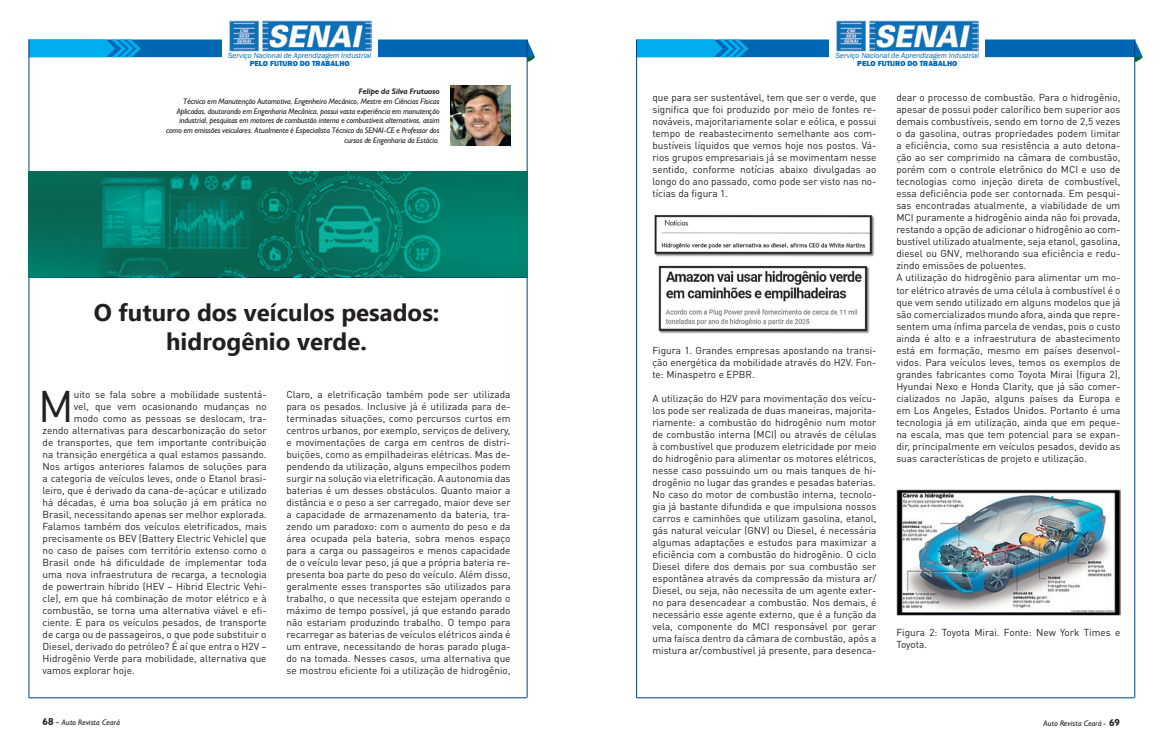
<style>
.page{position:relative;width:1163px;height:752px;background:#fff}
.page>*{position:absolute;margin:0;border:0;box-sizing:border-box;transform-origin:0 0}
.t1{font:43.7px "DIN Pro";color:#231f20}
.t2{font:700 24px/28.8px "Ebrima";color:#231f20;text-align:center}
.t3{font:10px/12px "DIN Pro";color:#231f20;text-align:justify}
.t4{font:italic 8px/9.6px "Humanist 521 BT";letter-spacing:-.02em;color:#231f20;text-align:right}
.t5{font:italic 8px "Humanist 521 BT";color:#231f20}
.t6{font:italic 700 8px "Humanist 521 BT";color:#231f20}
.t7{font:italic 7.5px "Franklin Gothic";color:#0166b3}
.t8{font:800 7.5px "Franklin Gothic";color:#0166b3}
.s1{font-weight:700;font-style:normal;font-size:10px}
.s2{font-style:normal;font-size:10px}
</style>
<div class="page">
<hr style="left:1134px;top:39px;width:1px;height:658px;background:#014081">
<hr style="left:636px;top:39px;width:1px;height:658px;background:#014081">
<svg style="left:636px;top:39px;width:506px;height:23px"></svg>
<hr style="left:636px;top:697px;width:498px;height:1px;background:#014081">
<div style="left:829px;top:32px;width:155px;height:41px;background:#fff"></div>
<img style="left:836px;top:21px;width:142px;height:30px">
<img style="left:654px;top:214px;width:221px;height:119px">
<img style="left:896px;top:489px;width:224px;height:126px">
<hr style="left:527px;top:39px;width:1px;height:658px;background:#014081">
<hr style="left:29px;top:39px;width:1px;height:658px;background:#014081">
<svg style="left:29px;top:39px;width:506px;height:23px"></svg>
<hr style="left:29px;top:697px;width:498px;height:1px;background:#014081">
<div style="left:222px;top:32px;width:155px;height:41px;background:#fff"></div>
<img style="left:229px;top:21px;width:142px;height:30px">
<svg style="left:29px;top:171px;width:499px;height:106px;background:#047866"></svg>
<img style="left:450px;top:85px;width:60px;height:60px">
<p class="t7" style="left:228px;top:51px;width:144px">Serviço Nacional de Aprendizagem Industrial</p>
<p class="t8" style="left:250px;top:59px;width:101px">PELO FUTURO DO TRABALHO</p>
<p class="t6" style="left:359px;top:87px;width:82px">Felipe da Silva Frutuoso</p>
<p class="t4" style="left:166px;top:96px;width:275px">Técnico em Manutenção Automotiva, Engenheiro Mecânico, Mestre em Ciências Físicas Aplicadas, doutorando em Engenharia Mecânica, possui vasta experiência em manutenção industrial, pesquisas em motores de combustão interna e combustíveis alternativos, assim como em emissões veiculares. Atualmente é Especialista Técnico do SENAI-CE e Professor dos cursos de Engenharia da Estácio.</p>
<h2 class="t2" style="left:94px;top:296px;width:347px">O futuro dos veículos pesados: hidrogênio verde.</h2>
<h1 class="t1" style="left:38px;top:376px;width:37px">M</h1>
<p class="t3" style="left:74px;top:387px;width:194px">uito se fala sobre a mobilidade sustentá-</p>
<p class="t3" style="left:74px;top:399px;width:194px">vel, que vem ocasionando mudanças no</p>
<p class="t3" style="left:74px;top:411px;width:194px">modo como as pessoas se deslocam, tra-</p>
<p class="t3" style="left:43px;top:423px;width:225px">zendo alternativas para descarbonização do setor</p>
<p class="t3" style="left:43px;top:435px;width:225px">de transportes, que tem importante contribuição</p>
<p class="t3" style="left:43px;top:447px;width:225px">na transição energética a qual estamos passando.</p>
<p class="t3" style="left:43px;top:459px;width:225px">Nos artigos anteriores falamos de soluções para</p>
<p class="t3" style="left:43px;top:471px;width:225px">a categoria de veículos leves, onde o Etanol brasi-</p>
<p class="t3" style="left:43px;top:483px;width:225px">leiro, que é derivado da cana-de-açúcar e utilizado</p>
<p class="t3" style="left:43px;top:495px;width:225px">há décadas, é uma boa solução já em prática no</p>
<p class="t3" style="left:43px;top:507px;width:225px">Brasil, necessitando apenas ser melhor explorada.</p>
<p class="t3" style="left:43px;top:519px;width:225px">Falamos também dos veículos eletrificados, mais</p>
<p class="t3" style="left:43px;top:531px;width:225px">precisamente os BEV (Battery Electric Vehicle) que</p>
<p class="t3" style="left:43px;top:543px;width:225px">no caso de países com território extenso como o</p>
<p class="t3" style="left:43px;top:555px;width:225px">Brasil onde há dificuldade de implementar toda</p>
<p class="t3" style="left:43px;top:567px;width:225px">uma nova infraestrutura de recarga, a tecnologia</p>
<p class="t3" style="left:43px;top:579px;width:225px">de powertrain híbrido (HEV – Hibrid Electric Vehi-</p>
<p class="t3" style="left:43px;top:591px;width:225px">cle), em que há combinação de motor elétrico e à</p>
<p class="t3" style="left:43px;top:603px;width:225px">combustão, se torna uma alternativa viável e efi-</p>
<p class="t3" style="left:43px;top:615px;width:225px">ciente. E para os veículos pesados, de transporte</p>
<p class="t3" style="left:43px;top:627px;width:225px">de carga ou de passageiros, o que pode substituir o</p>
<p class="t3" style="left:43px;top:639px;width:225px">Diesel, derivado do petróleo? É aí que entra o H2V –</p>
<p class="t3" style="left:43px;top:651px;width:225px">Hidrogênio Verde para mobilidade, alternativa que</p>
<p class="t3" style="left:43px;top:663px;width:94px">vamos explorar hoje.</p>
<p class="t3" style="left:286px;top:387px;width:225px">Claro, a eletrificação também pode ser utilizada para os pesados. Inclusive já é utilizada para de&shy;terminadas situações, como percursos curtos em centros urbanos, por exemplo, serviços de delivery, e movimentações de carga em centros de distri&shy;buições, como as empilhadeiras elétricas. Mas de&shy;pendendo da utilização, alguns empecilhos podem surgir na solução via eletrificação. A autonomia das baterias é um desses obstáculos. Quanto maior a distância e o peso a ser carregado, maior deve ser a capacidade de armazenamento da bateria, tra&shy;zendo um paradoxo: com o aumento do peso e da área ocupada pela bateria, sobra menos espaço para a carga ou passageiros e menos capacidade de o veículo levar peso, já que a própria bateria re&shy;presenta boa parte do peso do veículo. Além disso, geralmente esses transportes são utilizados para trabalho, o que necessita que estejam operando o máximo de tempo possível, já que estando parado não estariam produzindo trabalho. O tempo para recarregar as baterias de veículos elétricos ainda é um entrave, necessitando de horas parado pluga&shy;do na tomada. Nesses casos, uma alternativa que se mostrou eficiente foi a utilização de hidrogênio,</p>
<p class="t7" style="left:835px;top:51px;width:144px">Serviço Nacional de Aprendizagem Industrial</p>
<p class="t8" style="left:857px;top:59px;width:101px">PELO FUTURO DO TRABALHO</p>
<p class="t3" style="left:652px;top:91px;width:225px">que para ser sustentável, tem que ser o verde, que significa que foi produzido por meio de fontes re&shy;nováveis, majoritariamente solar e eólica, e possui tempo de reabastecimento semelhante aos com&shy;bustíveis líquidos que vemos hoje nos postos. Vá&shy;rios grupos empresariais já se movimentam nesse sentido, conforme notícias abaixo divulgadas ao longo do ano passado, como pode ser visto nas no&shy;tícias da figura 1.</p>
<p class="t3" style="left:896px;top:91px;width:225px;text-align:left">dear o processo de combustão. Para o hidrogênio, apesar de possui poder calorífico bem superior aos demais combustíveis, sendo em torno de 2,5 vezes o da gasolina, outras propriedades podem limitar a eficiência, como sua resistência a auto detona&shy;ção ao ser comprimido na câmara de combustão, porém com o controle eletrônico do MCI e uso de tecnologias como injeção direta de combustível, essa deficiência pode ser contornada. Em pesqui&shy;sas encontradas atualmente, a viabilidade de um MCI puramente a hidrogênio ainda não foi provada, restando a opção de adicionar o hidrogênio ao com&shy;bustível utilizado atualmente, seja etanol, gasolina, diesel ou GNV, melhorando sua eficiência e redu&shy;zindo emissões de poluentes.<br>A utilização do hidrogênio para alimentar um mo&shy;tor elétrico através de uma célula à combustível é o que vem sendo utilizado em alguns modelos que já são comercializados mundo afora, ainda que repre&shy;sentem uma ínfima parcela de vendas, pois o custo ainda é alto e a infraestrutura de abastecimento está em formação, mesmo em países desenvol&shy;vidos. Para veículos leves, temos os exemplos de grandes fabricantes como Toyota Mirai (figura 2), Hyundai Nexo e Honda Clarity, que já são comer&shy;cializados no Japão, alguns países da Europa e em Los Angeles, Estados Unidos. Portanto é uma tecnologia já em utilização, ainda que em peque&shy;na escala, mas que tem potencial para se expan&shy;dir, principalmente em veículos pesados, devido as suas características de projeto e utilização.</p>
<p class="t3" style="left:652px;top:343px;width:225px">Figura 1. Grandes empresas apostando na transi&shy;ção energética da mobilidade através do H2V. Fon&shy;te: Minaspetro e EPBR.</p>
<p class="t3" style="left:652px;top:391px;width:225px">A utilização do H2V para movimentação dos veícu&shy;los pode ser realizada de duas maneiras, majorita&shy;riamente: a combustão do hidrogênio num motor de combustão interna (MCI) ou através de células à combustível que produzem eletricidade por meio do hidrogênio para alimentar os motores elétricos, nesse caso possuindo um ou mais tanques de hi&shy;drogênio no lugar das grandes e pesadas baterias.<br>No caso do motor de combustão interna, tecnolo&shy;gia já bastante difundida e que impulsiona nossos carros e caminhões que utilizam gasolina, etanol, gás natural veicular (GNV) ou Diesel, é necessária algumas adaptações e estudos para maximizar a eficiência com a combustão do hidrogênio. O ciclo Diesel difere dos demais por sua combustão ser espontânea através da compressão da mistura ar/ Diesel, ou seja, não necessita de um agente exter&shy;no para desencadear a combustão. Nos demais, é necessário esse agente externo, que é a função da vela, componente do MCI responsável por gerar uma faísca dentro da câmara de combustão, após a mistura ar/combustível já presente, para desenca-</p>
<p class="t3" style="left:896px;top:626px;width:225px">Figura 2: Toyota Mirai. Fonte: New York Times e<br>Toyota.</p>
<p class="t5" style="left:43px;top:717px;width:79px"><span class="s1">68</span> <span class="s2">-</span> Auto Revista Ceará</p>
<p class="t5" style="left:1043px;top:717px;width:78px">Auto Revista Ceará - <span class="s1">69</span></p>
</div>
